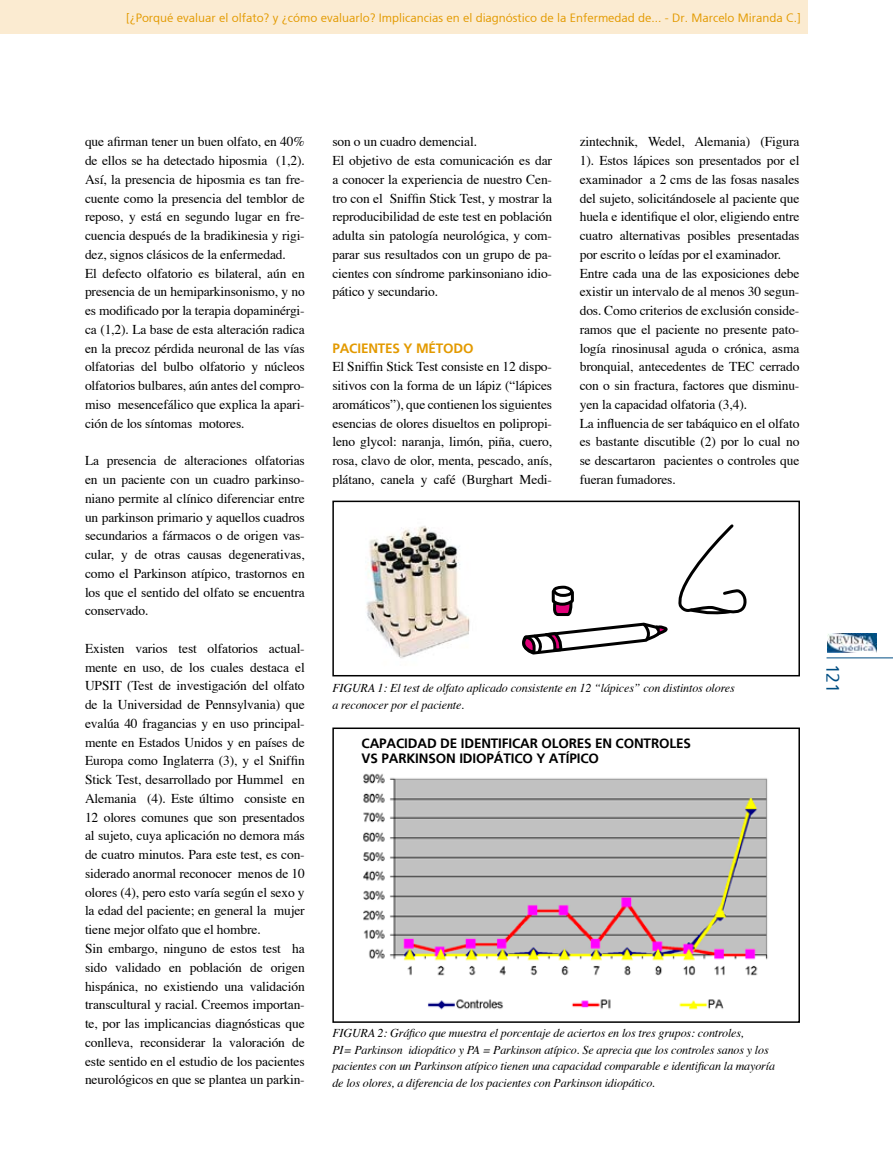
<style>
.page{position:relative;width:893px;height:1170px;background:#fff}
.page>*{position:absolute;margin:0;border:0;box-sizing:border-box;transform-origin:0 0}
.t1{font:18px "Weissach";color:#004e83}
.t2{font:13.5px/18.8px "Times";letter-spacing:-.01em;color:#000}
.t3{font:700 13.5px/15px "Weissach";letter-spacing:-.01em;color:#000}
.t4{font:700 13.5px "Weissach";letter-spacing:-.01em;color:#e39a00}
.t5{font:italic 12px/16.5px "Times";letter-spacing:-.01em;color:#000}
.t6{font:12px "Weissach";color:#e39a00}
</style>
<div class="page">
<hr style="left:826px;top:657px;width:67px;height:1px;background:#004e83">
<img style="left:827px;top:633px;width:49px;height:19px">
<div style="left:0;top:0;width:808px;height:34px;background:#fbebd1"></div>
<div style="left:332px;top:500px;width:468px;height:176px;border:2px solid #000"></div>
<img style="left:366px;top:526px;width:104px;height:133px">
<svg style="left:518px;top:524px;width:230px;height:153px"></svg>
<div style="left:552px;top:585px;width:21px;height:12px;border:3px solid #000;border-radius:50%"></div>
<div style="left:332px;top:727px;width:468px;height:295px;border:2px solid #000"></div>
<img style="left:363px;top:773px;width:405px;height:237px">
<p class="t6" style="left:126px;top:11px;width:676px">[¿Porqué evaluar el olfato? y ¿cómo evaluarlo? Implicancias en el diagnóstico de la Enfermedad de... - Dr. Marcelo Miranda C.]</p>
<p class="t2" style="left:85px;top:131px;width:221px">que afirman tener un buen olfato, en 40% de ellos se ha detectado hiposmia (1,2).<br>Así, la presencia de hiposmia es tan fre&shy;cuente como la presencia del temblor de reposo, y está en segundo lugar en fre&shy;cuencia después de la bradikinesia y rigi&shy;dez, signos clásicos de la enfermedad.<br>El defecto olfatorio es bilateral, aún en presencia de un hemiparkinsonismo, y no es modificado por la terapia dopaminérgi&shy;ca (1,2). La base de esta alteración radica en la precoz pérdida neuronal de las vías olfatorias del bulbo olfatorio y núcleos olfatorios bulbares, aún antes del compro&shy;miso mesencefálico que explica la apari&shy;ción de los síntomas motores.</p>
<p class="t2" style="left:85px;top:450px;width:221px;text-align:justify">La presencia de alteraciones olfatorias en un paciente con un cuadro parkinso&shy;niano permite al clínico diferenciar entre un parkinson primario y aquellos cuadros secundarios a fármacos o de origen vas&shy;cular, y de otras causas degenerativas, como el Parkinson atípico, trastornos en los que el sentido del olfato se encuentra conservado.</p>
<p class="t2" style="left:85px;top:637px;width:221px">Existen varios test olfatorios actual&shy;mente en uso, de los cuales destaca el UPSIT (Test de investigación del olfato de la Universidad de Pennsylvania) que evalúa 40 fragancias y en uso principal&shy;mente en Estados Unidos y en países de Europa como Inglaterra (3), y el Sniffin Stick Test, desarrollado por Hummel en Alemania (4). Este último consiste en 12 olores comunes que son presentados al sujeto, cuya aplicación no demora más de cuatro minutos. Para este test, es con&shy;siderado anormal reconocer menos de 10 olores (4), pero esto varía según el sexo y la edad del paciente; en general la mujer tiene mejor olfato que el hombre.<br>Sin embargo, ninguno de estos test ha sido validado en población de origen hispánica, no existiendo una validación transcultural y racial. Creemos importan&shy;te, por las implicancias diagnósticas que conlleva, reconsiderar la valoración de este sentido en el estudio de los pacientes neurológicos en que se plantea un parkin-</p>
<p class="t2" style="left:332px;top:131px;width:221px">son o un cuadro demencial.<br>El objetivo de esta comunicación es dar a conocer la experiencia de nuestro Cen&shy;tro con el Sniffin Stick Test, y mostrar la reproducibilidad de este test en población adulta sin patología neurológica, y com&shy;parar sus resultados con un grupo de pa&shy;cientes con síndrome parkinsoniano idio&shy;pático y secundario.</p>
<p class="t4" style="left:332px;top:340px;width:143px">PACIENTES Y MÉTODO</p>
<p class="t2" style="left:332px;top:356px;width:221px;text-align:justify">El Sniffin Stick Test consiste en 12 dispo&shy;sitivos con la forma de un lápiz (“lápices aromáticos”), que contienen los siguientes esencias de olores disueltos en polipropi&shy;leno glycol: naranja, limón, piña, cuero, rosa, clavo de olor, menta, pescado, anís, plátano, canela y café (Burghart Medi-</p>
<p class="t2" style="left:580px;top:131px;width:221px">zintechnik, Wedel, Alemania) (Figura 1). Estos lápices son presentados por el examinador a 2 cms de las fosas nasales del sujeto, solicitándosele al paciente que huela e identifique el olor, eligiendo entre cuatro alternativas posibles presentadas por escrito o leídas por el examinador.<br>Entre cada una de las exposiciones debe existir un intervalo de al menos 30 segun&shy;dos. Como criterios de exclusión conside&shy;ramos que el paciente no presente pato&shy;logía rinosinusal aguda o crónica, asma bronquial, antecedentes de TEC cerrado con o sin fractura, factores que disminu&shy;yen la capacidad olfatoria (3,4).<br>La influencia de ser tabáquico en el olfato es bastante discutible (2) por lo cual no se descartaron pacientes o controles que fueran fumadores.</p>
<p class="t5" style="left:332px;top:679px;width:404px">Figura 1: El test de olfato aplicado consistente en 12 “lápices” con distintos olores a reconocer por el paciente.</p>
<p class="t3" style="left:362px;top:736px;width:331px">CAPACIDAD DE IDENTIFICAR OLORES EN CONTROLES<br>VS PARKINSON IDIOPÁTICO Y ATÍPI CO</p>
<p class="t5" style="left:332px;top:1023px;width:444px">Figura 2: Gráfico que muestra el porcentaje de aciertos en los tres grupos: controles,<br>PI= Parkinson idiopático y PA = Parkinson atípico. Se aprecia que los controles sanos y los pacientes con un Parkinson atípico tienen una capacidad comparable e identifican la mayoría de los olores, a diferencia de los pacientes con Parkinson idiopático.</p>
<h1 class="t1" style="left:843px;top:663px;width:31px;rotate:90deg">121</h1>
</div>
